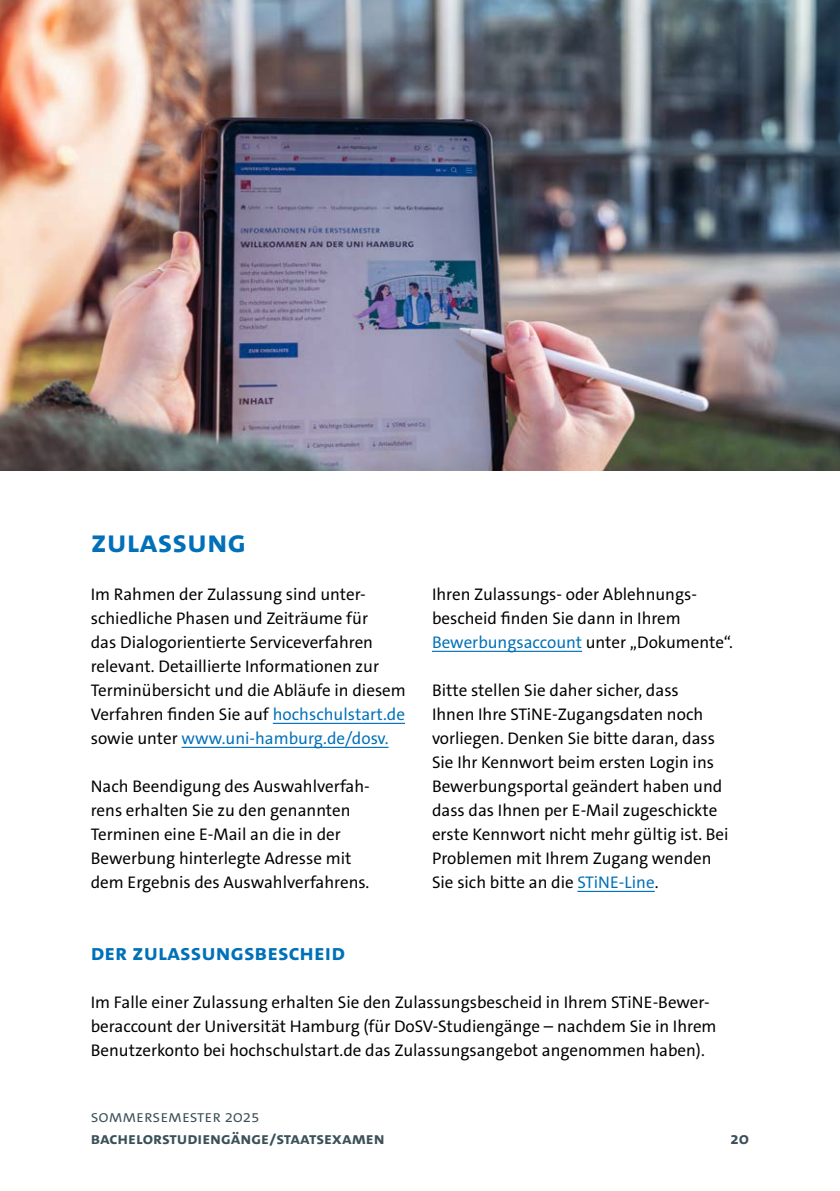
<style>
.page{position:relative;width:840px;height:1191px;background:#fff}
.page>*{position:absolute;margin:0;border:0;box-sizing:border-box;transform-origin:0 0}
.headings_h2_first_level_toc{font:32px "The Sans UHH Bold Caps";color:#0070b8}
.headings_h3_second_level_toc{font:23px "The Sans UHH Bold Caps";color:#0070b8}
.text_p{font:17px/24px "The Sans UHH";color:#000}
.text_p_col-span{font:17px/24px "The Sans UHH";color:#000}
.t1{font:17px "The Sans UHH Bold Caps";color:#3b5058}
.t2{font:17px "The Sans UHH Semi Light Caps";color:#3b5058}
.s1{color:#0070b8}
</style>
<div class="page">
<hr style="left:273px;top:723px;width:132px;height:1px;background:#0070b8">
<hr style="left:181px;top:747px;width:207px;height:1px;background:#0070b8">
<hr style="left:432px;top:651px;width:149px;height:1px;background:#0070b8">
<hr style="left:577px;top:891px;width:77px;height:1px;background:#0070b8">
<img style="left:0;top:0;width:839px;height:471px">
<h2 class="headings_h2_first_level_toc" style="left:91px;top:521px;width:157px">Zulassung</h2>
<p class="text_p" style="left:91px;top:582px;width:316px">Im Rahmen der Zulassung sind unter&shy;schiedliche Phasen und Zeiträume für<br>das Dialogorientierte Serviceverfahren relevant. Detaillierte Informationen zur Terminübersicht und die Abläufe in diesem Verfahren finden Sie auf <span class="s1">hochschulstart.de </span>sowie unter <span class="s1">www.uni-hamburg.de/dosv.</span></p>
<p class="text_p" style="left:91px;top:774px;width:280px">Nach Beendigung des Auswahlverfah&shy;rens erhalten Sie zu den genannten Terminen eine E-Mail an die in der Bewerbung hinterlegte Adresse mit dem Ergebnis des Auswahlverfahrens.</p>
<p class="text_p" style="left:432px;top:582px;width:302px">Ihren Zulassungs- oder Ablehnungs&shy;bescheid finden Sie dann in Ihrem<br><span class="s1">Bewerbungsaccount</span> unter „Dokumente“.</p>
<p class="text_p" style="left:432px;top:678px;width:298px">Bitte stellen Sie daher sicher, dass<br>Ihnen Ihre STiNE-Zugangsdaten noch vorliegen. Denken Sie bitte daran, dass Sie Ihr Kennwort beim ersten Login ins Bewerbungsportal geändert haben und dass das Ihnen per E-Mail zugeschickte erste Kennwort nicht mehr gültig ist. Bei Problemen mit Ihrem Zugang wenden Sie sich bitte an die <span class="s1">STiNE-Line</span>.</p>
<h3 class="headings_h3_second_level_toc" style="left:91px;top:937px;width:256px">Der Zulassungsbescheid</h3>
<p class="text_p_col-span" style="left:91px;top:990px;width:627px">Im Falle einer Zulassung erhalten Sie den Zulassungsbescheid in Ihrem STiNE-Bewer&shy;beraccount der Universität Hamburg (für DoSV-Studiengänge – nachdem Sie in Ihrem<br>Benutzerkonto bei hochschulstart.de das Zulassungsangebot angenommen haben).</p>
<p class="t2" style="left:91px;top:1105px;width:170px">Sommersemester 2025</p>
<p class="t1" style="left:91px;top:1127px;width:295px">Bachelorstudiengänge/Staatsexamen</p>
<p class="t1" style="left:730px;top:1127px;width:20px">20</p>
</div>
